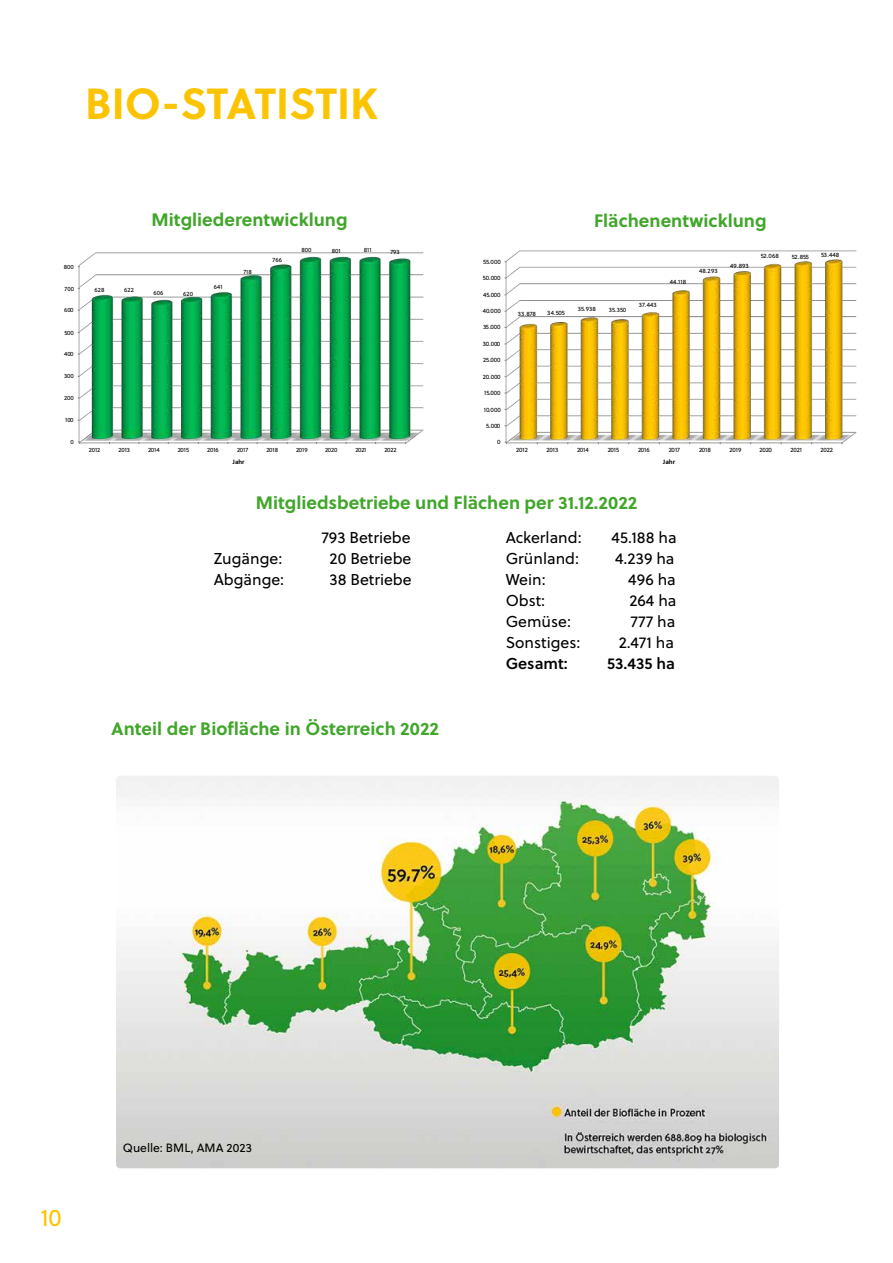
<style>
.page{position:relative;width:893px;height:1263px;background:#fff}
.page>*{position:absolute;margin:0;border:0;box-sizing:border-box;transform-origin:0 0}
.t1{font:700 43.5px "Soleil";color:#fcc400}
.t2{font:24px "Soleil";color:#fcc400}
.t3{font:700 18px "Soleil";color:#41a62b}
.t4{font:15.75px "Soleil";color:#000}
.t5{font:15.75px "Soleil Sb";color:#000}
.t6{font:12px "Soleil";color:#000}
.t7{font:6.15px "Soleil";letter-spacing:-.005em;color:#000}
.t8{font:700 6.15px "Soleil";letter-spacing:.02em;color:#000}
</style>
<div class="page">
<img style="left:505px;top:250px;width:352px;height:193px">
<img style="left:78px;top:252px;width:346px;height:191px">
<img style="left:116px;top:776px;width:663px;height:392px">
<h1 class="t1" style="left:85px;top:75px;width:294px">BIO-STATISTIK</h1>
<h3 class="t3" style="left:152px;top:208px;width:197px">Mitgliederentwicklung</h3>
<h3 class="t3" style="left:594px;top:209px;width:174px">Flächenentwicklung</h3>
<p class="t7" style="left:64px;top:263px;width:12px">800</p>
<p class="t7" style="left:243px;top:268px;width:10px">718</p>
<p class="t7" style="left:273px;top:256px;width:11px">766</p>
<p class="t7" style="left:302px;top:246px;width:12px">800</p>
<p class="t7" style="left:332px;top:247px;width:10px">801</p>
<p class="t7" style="left:364px;top:246px;width:9px">811</p>
<p class="t7" style="left:390px;top:248px;width:11px">793</p>
<p class="t7" style="left:483px;top:258px;width:19px">55.000</p>
<p class="t7" style="left:699px;top:267px;width:20px">48.293</p>
<p class="t7" style="left:730px;top:262px;width:20px">49.893</p>
<p class="t7" style="left:761px;top:252px;width:20px">52.068</p>
<p class="t7" style="left:792px;top:253px;width:19px">52.855</p>
<p class="t7" style="left:821px;top:251px;width:20px">53.448</p>
<p class="t7" style="left:65px;top:285px;width:11px">700</p>
<p class="t7" style="left:94px;top:286px;width:12px">628</p>
<p class="t7" style="left:124px;top:286px;width:11px">622</p>
<p class="t7" style="left:154px;top:289px;width:11px">606</p>
<p class="t7" style="left:183px;top:290px;width:12px">620</p>
<p class="t7" style="left:214px;top:283px;width:10px">641</p>
<p class="t7" style="left:483px;top:274px;width:19px">50.000</p>
<p class="t7" style="left:483px;top:290px;width:19px">45.000</p>
<p class="t7" style="left:670px;top:278px;width:18px">44.118</p>
<p class="t7" style="left:64px;top:306px;width:11px">600</p>
<p class="t7" style="left:483px;top:307px;width:20px">40.000</p>
<p class="t7" style="left:518px;top:310px;width:20px">33.878</p>
<p class="t7" style="left:547px;top:309px;width:19px">34.505</p>
<p class="t7" style="left:578px;top:305px;width:20px">35.938</p>
<p class="t7" style="left:609px;top:306px;width:19px">35.350</p>
<p class="t7" style="left:639px;top:301px;width:19px">37.443</p>
<p class="t7" style="left:64px;top:329px;width:11px">500</p>
<p class="t7" style="left:483px;top:323px;width:19px">35.000</p>
<p class="t7" style="left:483px;top:340px;width:19px">30.000</p>
<p class="t7" style="left:64px;top:350px;width:11px">400</p>
<p class="t7" style="left:483px;top:356px;width:19px">25.000</p>
<p class="t7" style="left:64px;top:372px;width:11px">300</p>
<p class="t7" style="left:483px;top:373px;width:19px">20.000</p>
<p class="t7" style="left:64px;top:394px;width:11px">200</p>
<p class="t7" style="left:484px;top:389px;width:18px">15.000</p>
<p class="t7" style="left:484px;top:406px;width:18px">10.000</p>
<p class="t7" style="left:65px;top:416px;width:10px">100</p>
<p class="t7" style="left:486px;top:422px;width:16px">5.000</p>
<p class="t7" style="left:70px;top:438px;width:5px">0</p>
<p class="t7" style="left:497px;top:438px;width:5px">0</p>
<p class="t7" style="left:89px;top:446px;width:13px">2012</p>
<p class="t7" style="left:119px;top:446px;width:13px">2013</p>
<p class="t7" style="left:148px;top:446px;width:13px">2014</p>
<p class="t7" style="left:178px;top:446px;width:13px">2015</p>
<p class="t7" style="left:207px;top:446px;width:13px">2016</p>
<p class="t7" style="left:237px;top:446px;width:13px">2017</p>
<p class="t7" style="left:266px;top:446px;width:13px">2018</p>
<p class="t7" style="left:296px;top:446px;width:13px">2019</p>
<p class="t7" style="left:325px;top:446px;width:14px">2020</p>
<p class="t7" style="left:355px;top:446px;width:12px">2021</p>
<p class="t7" style="left:384px;top:446px;width:13px">2022</p>
<p class="t7" style="left:516px;top:446px;width:13px">2012</p>
<p class="t7" style="left:547px;top:446px;width:13px">2013</p>
<p class="t7" style="left:577px;top:446px;width:13px">2014</p>
<p class="t7" style="left:608px;top:446px;width:13px">2015</p>
<p class="t7" style="left:638px;top:446px;width:13px">2016</p>
<p class="t7" style="left:669px;top:446px;width:13px">2017</p>
<p class="t7" style="left:699px;top:446px;width:13px">2018</p>
<p class="t7" style="left:730px;top:446px;width:13px">2019</p>
<p class="t7" style="left:759px;top:446px;width:14px">2020</p>
<p class="t7" style="left:791px;top:446px;width:13px">2021</p>
<p class="t7" style="left:821px;top:446px;width:14px">2022</p>
<p class="t8" style="left:233px;top:457px;width:13px">Jahr</p>
<p class="t8" style="left:663px;top:458px;width:13px">Jahr</p>
<h3 class="t3" style="left:256px;top:491px;width:383px">Mitgliedsbetriebe und Flächen per 31.12.2022</h3>
<h3 class="t4" style="left:322px;top:527px;width:90px">793 Betriebe</h3>
<h3 class="t4" style="left:214px;top:548px;width:70px">Zugänge:</h3>
<h3 class="t4" style="left:330px;top:548px;width:83px">20 Betriebe</h3>
<h3 class="t4" style="left:214px;top:569px;width:72px">Abgänge:</h3>
<h3 class="t4" style="left:330px;top:569px;width:84px">38 Betriebe</h3>
<h3 class="t4" style="left:506px;top:527px;width:77px">Ackerland:</h3>
<h3 class="t4" style="left:612px;top:527px;width:67px">45.188 ha</h3>
<h3 class="t4" style="left:506px;top:548px;width:75px">Grünland:</h3>
<h3 class="t4" style="left:615px;top:548px;width:61px">4.239 ha</h3>
<h3 class="t4" style="left:506px;top:569px;width:41px">Wein:</h3>
<h3 class="t4" style="left:628px;top:569px;width:49px">496 ha</h3>
<h3 class="t4" style="left:506px;top:590px;width:41px">Obst:</h3>
<h3 class="t4" style="left:629px;top:590px;width:49px">264 ha</h3>
<h3 class="t4" style="left:506px;top:611px;width:67px">Gemüse:</h3>
<h3 class="t4" style="left:631px;top:611px;width:46px">777 ha</h3>
<h3 class="t4" style="left:506px;top:632px;width:76px">Sonstiges:</h3>
<h3 class="t4" style="left:619px;top:632px;width:57px">2.471 ha</h3>
<h3 class="t5" style="left:506px;top:651px;width:64px">Gesamt:</h3>
<h3 class="t5" style="left:607px;top:651px;width:69px">53.435 ha</h3>
<h3 class="t3" style="left:111px;top:717px;width:329px">Anteil der Biofläche in Österreich 2022</h3>
<h2 class="t2" style="left:40px;top:1202px;width:23px">10</h2>
<h3 class="t6" style="left:123px;top:1141px;width:130px">Quelle: BML, AMA 2023</h3>
</div>
